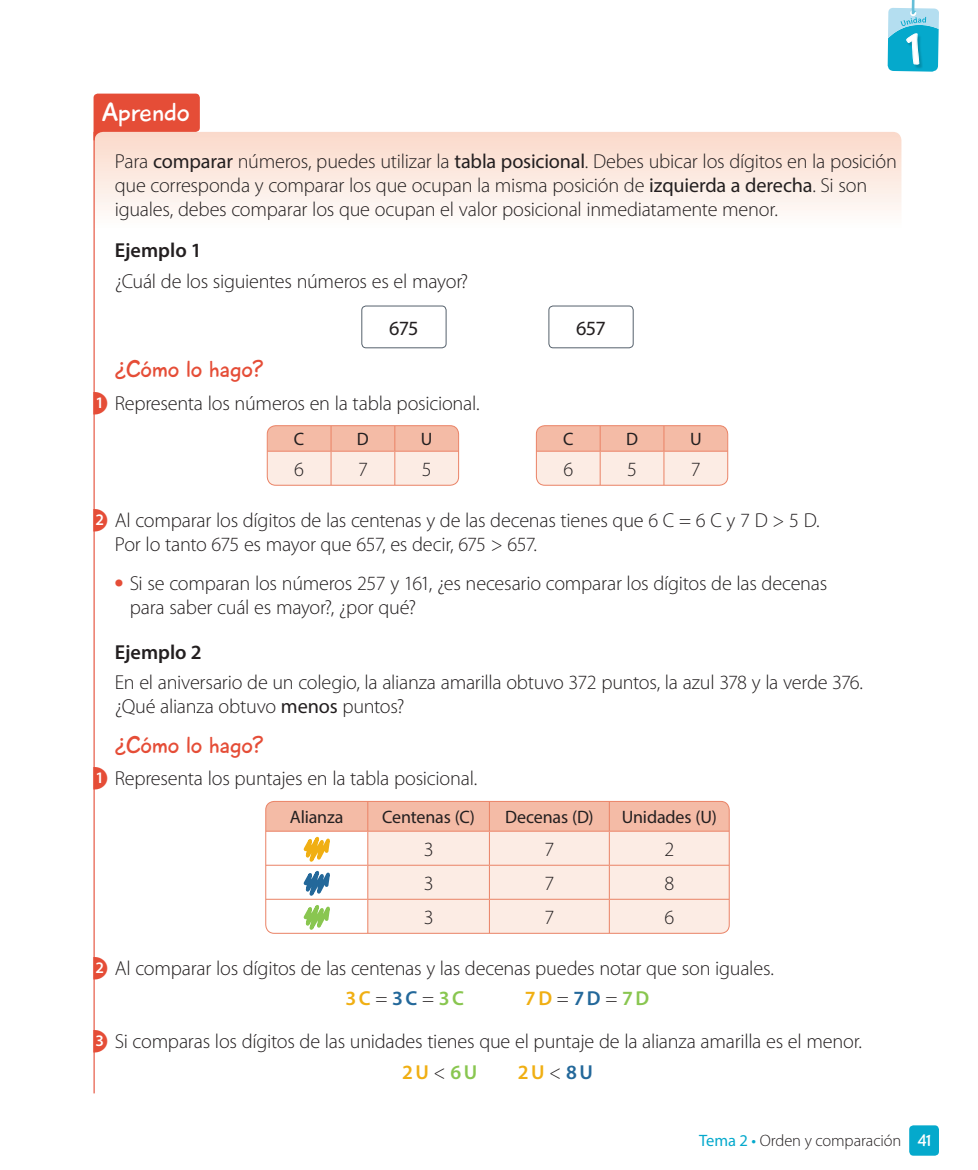
<style>
.page{position:relative;width:978px;height:1170px;background:#fff}
.page>*{position:absolute;margin:0;border:0;box-sizing:border-box;transform-origin:0 0}
.t1{font:27px "Playtime With Hot Toddies";color:#fff}
.t2{font:24px "Playtime With Hot Toddies";letter-spacing:.005em;color:#e54d37}
.t3{font:300 20.25px/24px "Myriad Pro";letter-spacing:-.015em;color:#231f20}
.t4{font:600 20.25px "Myriad Pro";color:#231f20}
.t5{font:600 20.25px "Myriad Pro";color:#f0af13}
.t6{font:20.25px "Myriad Pro";letter-spacing:-.04em;color:#231f20}
.t7{font:18px "Myriad Pro";letter-spacing:-.01em;color:#231f20}
.t8{font:300 16.5px "Myriad Pro";letter-spacing:-.005em;color:#231f20}
.t9{font:16.5px "Playtime With Hot Toddies";color:#fff}
.s1{font-weight:400}
.s2{font-family:"Semicirculo";font-weight:400;font-size:22.5px;color:#e54d37}
.s3{font-weight:700;font-size:27px;color:#e54d37}
.s4{font-weight:600;color:#f0af13}
.s5{font-weight:600;color:#23689a}
.s6{font-weight:600;color:#89c650}
.s7{font-weight:300;color:#231f20}
.s8{color:#89c650}
.s9{color:#23689a}
.s10{font-weight:400;color:#05a9cc}
</style>
<div class="page">
<svg style="left:95px;top:132px;width:806px;height:79px;background:#fbe8de"></svg>
<hr style="left:94px;top:132px;width:1px;height:961px;background:#e54d37">
<div style="left:361px;top:305px;width:85px;height:43px;border:1px solid #55616c;border-radius:4px"></div>
<div style="left:549px;top:305px;width:85px;height:43px;border:1px solid #55616c;border-radius:4px"></div>
<svg style="left:267px;top:425px;width:192px;height:60px;background:#f8d5c7"></svg>
<hr style="left:331px;top:451px;width:1px;height:34px;background:#ea8265">
<hr style="left:394px;top:451px;width:1px;height:34px;background:#ea8265">
<hr style="left:267px;top:451px;width:64px;height:1px;background:#ea8265">
<hr style="left:331px;top:451px;width:64px;height:1px;background:#ea8265">
<hr style="left:395px;top:451px;width:64px;height:1px;background:#ea8265">
<div style="left:267px;top:425px;width:192px;height:60px;border:1px solid #ea8265;border-radius:9px"></div>
<svg style="left:536px;top:425px;width:192px;height:60px;background:#f8d5c7"></svg>
<hr style="left:600px;top:451px;width:1px;height:34px;background:#ea8265">
<hr style="left:664px;top:451px;width:1px;height:34px;background:#ea8265">
<hr style="left:536px;top:451px;width:64px;height:1px;background:#ea8265">
<hr style="left:600px;top:451px;width:64px;height:1px;background:#ea8265">
<hr style="left:664px;top:451px;width:64px;height:1px;background:#ea8265">
<div style="left:536px;top:425px;width:192px;height:60px;border:1px solid #ea8265;border-radius:9px"></div>
<svg style="left:266px;top:801px;width:463px;height:132px;background:#f7dfd4"></svg>
<div style="left:265px;top:801px;width:465px;height:132px;border:1px solid #ea8265;border-radius:9px"></div>
<svg style="left:94px;top:94px;width:106px;height:46px;background:#e86551"></svg>
<div style="left:909px;top:1125px;width:30px;height:30px;background:#05a9cc;border-radius:4px"></div>
<svg style="left:887px;top:0;width:52px;height:72px;background:#5cc3dc"></svg>
<h1 class="t1" style="left:102px;top:95px;width:89px">Aprendo</h1>
<p class="t3" style="left:115px;top:150px;width:784px">Para <span class="s1">comparar</span> números, puedes utilizar la <span class="s1">tabla posicional</span>. Debes ubicar los dígitos en la posición que corresponda y comparar los que ocupan la misma posición de <span class="s1">izquierda a derecha</span>. Si son iguales, debes comparar los que ocupan el valor posicional inmediatamente menor.</p>
<p class="t4" style="left:115px;top:238px;width:88px">Ejemplo 1</p>
<p class="t3" style="left:115px;top:269px;width:355px">¿Cuál de los siguientes números es el mayor?</p>
<p class="t6" style="left:389px;top:315px;width:31px">675</p>
<p class="t6" style="left:576px;top:315px;width:31px">657</p>
<p class="t2" style="left:115px;top:354px;width:150px">¿Cómo lo hago?</p>
<p class="t3" style="left:94px;top:391px;width:388px"><span class="s2">1</span> Representa los números en la tabla posicional.</p>
<p class="t7" style="left:294px;top:428px;width:12px">C</p>
<p class="t7" style="left:357px;top:428px;width:13px">D</p>
<p class="t7" style="left:421px;top:428px;width:13px">U</p>
<p class="t3" style="left:294px;top:457px;width:11px">6</p>
<p class="t3" style="left:358px;top:457px;width:11px">7</p>
<p class="t3" style="left:422px;top:457px;width:11px">5</p>
<p class="t7" style="left:563px;top:428px;width:12px">C</p>
<p class="t7" style="left:626px;top:428px;width:13px">D</p>
<p class="t7" style="left:690px;top:428px;width:13px">U</p>
<p class="t3" style="left:563px;top:457px;width:11px">6</p>
<p class="t3" style="left:627px;top:457px;width:11px">5</p>
<p class="t3" style="left:691px;top:457px;width:11px">7</p>
<p class="t3" style="left:115px;top:508px;width:706px;text-indent:-21px"><span class="s2">2</span> Al comparar los dígitos de las centenas y de las decenas tienes que 6 C = 6 C y 7 D &gt; 5 D.<br>Por lo tanto 675 es mayor que 657, es decir, 675 &gt; 657.</p>
<p class="t3" style="left:130px;top:571px;width:699px;text-indent:-15px"><span class="s3">•</span> Si se comparan los números 257 y 161, ¿es necesario comparar los dígitos de las decenas para saber cuál es mayor?, ¿por qué?</p>
<p class="t4" style="left:115px;top:639px;width:88px">Ejemplo 2</p>
<p class="t3" style="left:115px;top:670px;width:750px">En el aniversario de un colegio, la alianza amarilla obtuvo 372 puntos, la azul 378 y la verde 376. ¿Qué alianza obtuvo <span class="s1">menos</span> puntos?</p>
<p class="t2" style="left:115px;top:730px;width:150px">¿Cómo lo hago?</p>
<p class="t3" style="left:94px;top:766px;width:385px"><span class="s2">1</span> Representa los puntajes en la tabla posicional.</p>
<p class="t7" style="left:290px;top:805px;width:55px">Alianza</p>
<p class="t7" style="left:382px;top:805px;width:94px">Centenas (C)</p>
<p class="t7" style="left:505px;top:805px;width:90px">Decenas (D)</p>
<p class="t7" style="left:622px;top:805px;width:97px">Unidades (U)</p>
<p class="t3" style="left:424px;top:837px;width:11px">3</p>
<p class="t3" style="left:544px;top:837px;width:11px">7</p>
<p class="t3" style="left:664px;top:837px;width:11px">2</p>
<p class="t3" style="left:424px;top:871px;width:11px">3</p>
<p class="t3" style="left:544px;top:871px;width:11px">7</p>
<p class="t3" style="left:664px;top:871px;width:11px">8</p>
<p class="t3" style="left:424px;top:905px;width:11px">3</p>
<p class="t3" style="left:544px;top:905px;width:11px">7</p>
<p class="t3" style="left:664px;top:905px;width:11px">6</p>
<p class="t3" style="left:346px;top:953px;width:430px;line-height:30.3px;text-indent:-252px"><span class="s2">2</span> Al comparar los dígitos de las centenas y las decenas puedes notar que son iguales.<br><span class="s4">3 C</span> = <span class="s5">3 C</span> = <span class="s6">3 C</span></p>
<p class="t3" style="left:94px;top:977px;width:770px;line-height:43.2px;text-indent:431px"><span class="s4">7 D</span> = <span class="s5">7 D</span> = <span class="s6">7 D<br></span><span class="s2">3</span> Si comparas los dígitos de las unidades tienes que el puntaje de la alianza amarilla es el menor.</p>
<p class="t5" style="left:402px;top:1058px;width:77px">2 U <span class="s7">&lt;</span> <span class="s8">6 U</span></p>
<p class="t5" style="left:518px;top:1058px;width:77px">2 U <span class="s7">&lt;</span> <span class="s9">8 U</span></p>
<p class="t8" style="left:699px;top:1131px;width:204px"><span class="s10">Tema 2 •</span> Orden y comparación</p>
<p class="t9" style="left:917px;top:1130px;width:15px">41</p>
</div>
